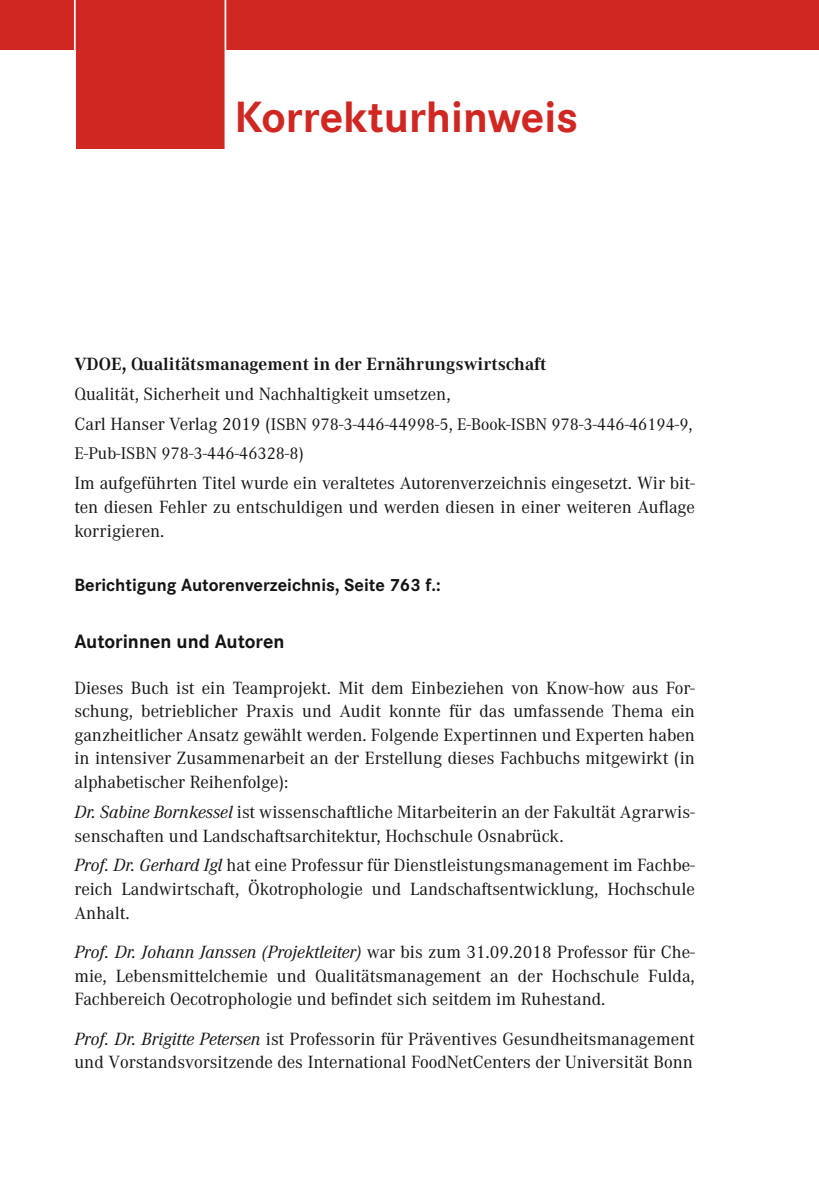
<style>
.page{position:relative;width:819px;height:1191px;background:#fff}
.page>*{position:absolute;margin:0;border:0;box-sizing:border-box;transform-origin:0 0}
.CHV_U1{font:700 45.5px "Corporate S Pro";color:#d02722}
.CHV_U3_nach_U2{font:700 20.12px "Corporate S Pro";color:#131413}
.CHV_Standard{font:18.38px/23.6px "Corporate A Pro";color:#131413;text-align:justify}
.CHV_Standard-2{font:700 18.38px "Corporate A Pro";color:#131413}
.CHV_U_ZwiTi{font:700 18.38px "Corporate S Pro";color:#131413}
.CHV_Standard-3{font:17.5px "Corporate A Pro";color:#131413}
.s1{font-size:18.38px}
.s2{font-style:italic}
</style>
<div class="page">
<div style="left:0;top:0;width:819px;height:50px;background:#d02722"></div>
<div style="left:76px;top:0;width:148px;height:149px;background:#d02722"></div>
<hr style="left:74px;top:0;width:2px;height:187px;background:#fff">
<hr style="left:224px;top:0;width:2px;height:187px;background:#fff">
<p class="CHV_U1" style="left:234px;top:81px;width:345px">Korrekturhinweis</p>
<p class="CHV_Standard-2" style="left:74px;top:351px;width:473px">VDOE, Qualitätsmanagement in der Ernährungswirtschaft</p>
<p class="CHV_Standard" style="left:74px;top:381px;width:378px">Qualität, Sicherheit und Nachhaltigkeit umsetzen,</p>
<p class="CHV_Standard-3" style="left:74px;top:412px;width:619px"><span class="s1">Carl Hanser Verlag 2019 (</span>ISBN 978-3-446-44998-5, E-Book-ISBN 978-3-446-46194-9,</p>
<p class="CHV_Standard-3" style="left:74px;top:442px;width:231px">E-Pub-ISBN 978-3-446-46328-8)</p>
<p class="CHV_Standard" style="left:74px;top:470px;width:622px">Im aufgeführten Titel wurde ein veraltetes Autorenverzeichnis eingesetzt. Wir bit&shy;ten diesen Fehler zu entschuldigen und werden diesen in einer weiteren Auflage korrigieren.</p>
<p class="CHV_U_ZwiTi" style="left:74px;top:570px;width:368px">Berichtigung Autorenverzeichnis, Seite 763 f.:</p>
<p class="CHV_U3_nach_U2" style="left:74px;top:626px;width:212px">Autorinnen und Autoren</p>
<p class="CHV_Standard" style="left:74px;top:675px;width:622px">Dieses Buch ist ein Teamprojekt. Mit dem Einbeziehen von Know-how aus For&shy;schung, betrieblicher Praxis und Audit konnte für das umfassende Thema ein ganzheitlicher Ansatz gewählt werden. Folgende Expertinnen und Experten haben in intensiver Zusammenarbeit an der Erstellung dieses Fachbuchs mitgewirkt (in alphabetischer Reihenfolge):</p>
<p class="CHV_Standard" style="left:74px;top:799px;width:622px"><span class="s2">Dr. Sabine Bornkessel</span> ist wissenschaftliche Mitarbeiterin an der Fakultät Agrarwis&shy;senschaften und Landschaftsarchitektur, Hochschule Osnabrück.</p>
<p class="CHV_Standard" style="left:74px;top:852px;width:622px"><span class="s2">Prof. Dr. Gerhard Igl</span> hat eine Professur für Dienstleistungsmanagement im Fachbe&shy;reich Landwirtschaft, Ökotrophologie und Landschaftsentwicklung, Hochschule Anhalt.</p>
<p class="CHV_Standard" style="left:74px;top:939px;width:622px"><span class="s2">Prof. Dr. Johann Janssen (Projektleiter)</span> war bis zum 31.09.2018 Professor für Che&shy;mie, Lebensmittelchemie und Qualitätsmanagement an der Hochschule Fulda, Fachbereich Oecotrophologie und befindet sich seitdem im Ruhestand.</p>
<p class="CHV_Standard" style="left:74px;top:1026px;width:622px"><span class="s2">Prof. Dr. Brigitte Petersen</span> ist Professorin für Präventives Gesundheitsmanagement und Vorstandsvorsitzende des International FoodNetCenters der Universität Bonn</p>
</div>
